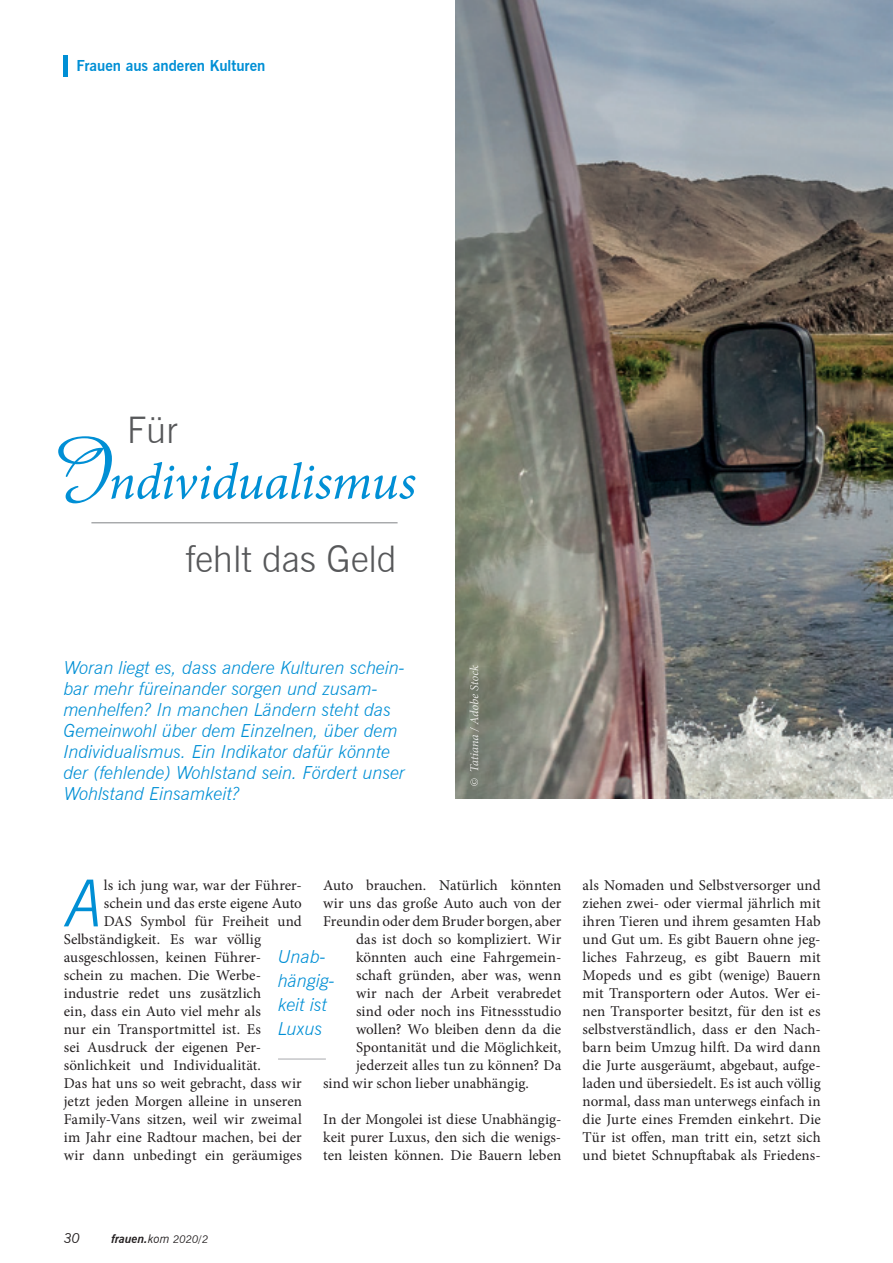
<style>
.page{position:relative;width:893px;height:1263px;background:#fff}
.page>*{position:absolute;margin:0;border:0;box-sizing:border-box;transform-origin:0 0}
.t1{font:italic 300 65.1px "News Gothic BT";color:#008fd5}
.t2{font:italic 51.3px "Minion Pro";letter-spacing:-.01em;color:#008fd5}
.t3{font:300 36.6px "News Gothic BT";color:#57585a}
.t4{font:italic 300 18px/21px "News Gothic BT";color:#008fd5}
.t5{font:15px/18px "Minion Pro";letter-spacing:.005em;color:#231f20;text-align:justify}
.t6{font:700 15px "News Gothic BT";color:#008fd5}
.t7{font:italic 13.5px "News Gothic BT";color:#231f20}
.t8{font:italic 700 12px "News Gothic BT";color:#231f20}
.s1{font-family:"Amazone BT";font-style:normal;font-size:90px}
.s2{font-weight:400}
.s3{font-weight:400;font-size:10.5px}
</style>
<div class="page">
<hr style="left:64px;top:55px;width:4px;height:22px;background:#008fd5">
<hr style="left:278px;top:1059px;width:48px;height:1px;background:#a8a9ad">
<hr style="left:91px;top:522px;width:307px;height:1px;background:#808285">
<img style="left:455px;top:0;width:438px;height:799px">
<img style="left:469px;top:665px;width:10px;height:121px">
<p class="t6" style="left:77px;top:56px;width:190px">Frauen aus anderen Kulturen</p>
<h3 class="t3" style="left:127px;top:408px;width:52px">Für</h3>
<h2 class="t2" style="left:47px;top:447px;width:370px"><span class="s1">I</span>ndividualismus</h2>
<h3 class="t3" style="left:186px;top:537px;width:212px">fehlt das Geld</h3>
<p class="t4" style="left:64px;top:657px;width:343px">Woran liegt es, dass andere Kulturen schein&shy;bar mehr füreinander sorgen und zusam&shy;menhelfen? In manchen Ländern steht das Gemeinwohl über dem Einzelnen, über dem Individualismus. Ein Indikator dafür könnte der (fehlende) Wohlstand sein. Fördert unser Wohlstand Einsamkeit?</p>
<h1 class="t1" style="left:65px;top:864px;width:41px">A</h1>
<p class="t5" style="left:104px;top:877px;width:199px">ls ich jung war, war der Führer-</p>
<p class="t5" style="left:323px;top:877px;width:240px">Auto brauchen. Natürlich könnten</p>
<p class="t5" style="left:323px;top:895px;width:240px">wir uns das große Auto auch von der</p>
<p class="t5" style="left:323px;top:913px;width:240px">Freundin oder dem Bruder borgen, aber</p>
<p class="t5" style="left:356px;top:931px;width:207px">das ist doch so kompliziert. Wir</p>
<p class="t5" style="left:356px;top:949px;width:207px">könnten auch eine Fahrgemein-</p>
<p class="t5" style="left:356px;top:967px;width:207px">schaft gründen, aber was, wenn</p>
<p class="t5" style="left:356px;top:985px;width:207px">wir nach der Arbeit verabredet</p>
<p class="t5" style="left:356px;top:1003px;width:207px">sind oder noch ins Fitnessstudio</p>
<p class="t5" style="left:356px;top:1021px;width:207px">wollen? Wo bleiben denn da die</p>
<p class="t5" style="left:356px;top:1039px;width:207px">Spontanität und die Möglichkeit,</p>
<p class="t5" style="left:356px;top:1057px;width:207px">jederzeit alles tun zu können? Da</p>
<p class="t5" style="left:323px;top:1075px;width:207px">sind wir schon lieber unabhängig.</p>
<p class="t5" style="left:323px;top:1111px;width:240px">In der Mongolei ist diese Unabhängig&shy;keit purer Luxus, den sich die wenigs&shy;ten leisten können. Die Bauern leben</p>
<p class="t5" style="left:104px;top:895px;width:199px">schein und das erste eigene Auto</p>
<p class="t5" style="left:104px;top:913px;width:199px">DAS Symbol für Freiheit und</p>
<p class="t5" style="left:64px;top:931px;width:199px">Selbständigkeit. Es war völlig</p>
<p class="t5" style="left:64px;top:949px;width:199px">ausgeschlossen, keinen Führer-</p>
<p class="t5" style="left:64px;top:967px;width:199px">schein zu machen. Die Werbe-</p>
<p class="t5" style="left:64px;top:985px;width:199px">industrie redet uns zusätzlich</p>
<p class="t5" style="left:64px;top:1003px;width:199px">ein, dass ein Auto viel mehr als</p>
<p class="t5" style="left:64px;top:1021px;width:199px">nur ein Transportmittel ist. Es</p>
<p class="t5" style="left:64px;top:1039px;width:199px">sei Ausdruck der eigenen Per-</p>
<p class="t5" style="left:64px;top:1057px;width:199px">sönlichkeit und Individualität.</p>
<p class="t5" style="left:64px;top:1075px;width:240px">Das hat uns so weit gebracht, dass wir</p>
<p class="t5" style="left:64px;top:1093px;width:240px">jetzt jeden Morgen alleine in unseren</p>
<p class="t5" style="left:64px;top:1111px;width:240px">Family-Vans sitzen, weil wir zweimal</p>
<p class="t5" style="left:64px;top:1129px;width:240px">im Jahr eine Radtour machen, bei der</p>
<p class="t5" style="left:64px;top:1147px;width:240px">wir dann unbedingt ein geräumiges</p>
<p class="t4" style="left:278px;top:945px;width:58px;line-height:24px">Unab&shy;hängig&shy;keit ist<br>Luxus</p>
<p class="t5" style="left:583px;top:877px;width:240px">als Nomaden und Selbstversorger und ziehen zwei- oder viermal jährlich mit ihren Tieren und ihrem gesamten Hab und Gut um. Es gibt Bauern ohne jeg&shy;liches Fahrzeug, es gibt Bauern mit Mopeds und es gibt (wenige) Bauern mit Transportern oder Autos. Wer ei&shy;nen Transporter besitzt, für den ist es selbstverständlich, dass er den Nach&shy;barn beim Umzug hilft. Da wird dann die Jurte ausgeräumt, abgebaut, aufge&shy;laden und übersiedelt. Es ist auch völlig normal, dass man unterwegs einfach in die Jurte eines Fremden einkehrt. Die Tür ist offen, man tritt ein, setzt sich und bietet Schnupftabak als Friedens-</p>
<p class="t7" style="left:64px;top:1230px;width:18px">30</p>
<p class="t8" style="left:111px;top:1232px;width:98px">frauen.<span class="s2">kom</span> <span class="s3">2020/2</span></p>
</div>
